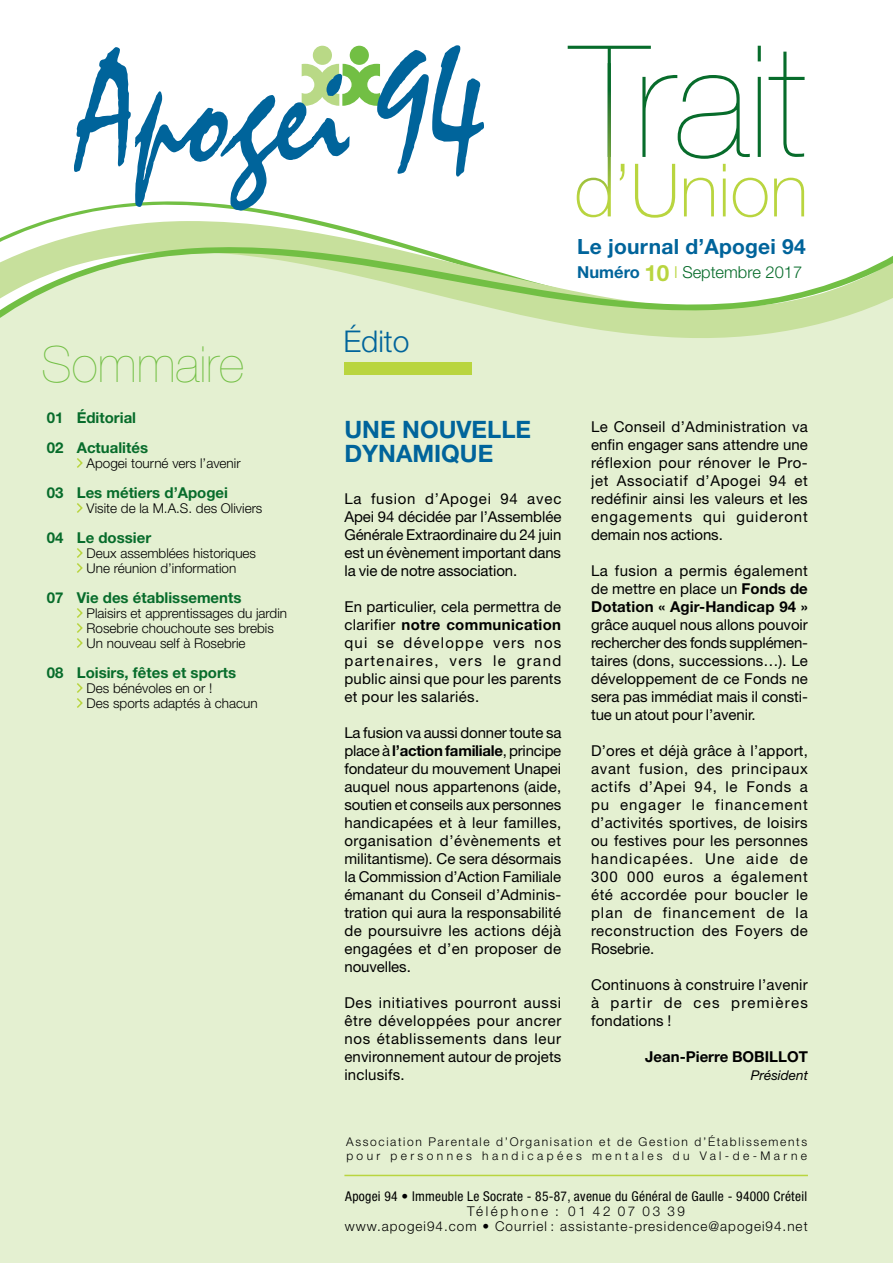
<style>
.page{position:relative;width:893px;height:1263px;background:#fff}
.page>*{position:absolute;margin:0;border:0;box-sizing:border-box;transform-origin:0 0}
.t1{font:200 49.95px "Helvetica Neue LT Std";color:#72bf44}
.t2{font:300 30px "Helvetica Neue LT Std";color:#00649b}
.t3{font:700 24px/24px "Helvetica Neue LT Std";color:#00649b}
.t4{font:700 21px "Helvetica Neue LT Std";letter-spacing:.01em;color:#00649b}
.t5{font:300 16.5px "Helvetica Neue LT Std";color:#076c2b}
.t6{font:15px/18px "Helvetica Neue LT Std";letter-spacing:.015em;color:#000;text-align:justify}
.t7{font:700 15px/30px "Helvetica Neue LT Std";color:#076c2b}
.t8{font:700 15px "Helvetica Neue LT Std";color:#000}
.t9{font:300 13.5px/15px "Helvetica Neue LT Std";color:#000}
.t10{font:300 13.5px/15px "Helvetica Neue LT Std";letter-spacing:.075em;color:#000;text-align:center}
.t11{font:condensed 13.5px "Helvetica Neue LT Std";letter-spacing:.02em;color:#000}
.t12{font:italic 13.5px "Helvetica Neue LT Std";color:#000}
.t13{font:300 12px/13.5px "Helvetica Neue LT Std";letter-spacing:.135em;color:#000}
.s1{font-weight:700;color:#00649b}
.s2{font-weight:700;font-size:22.5px;color:#b9d53f}
.s3{color:#b9d53f}
.s4{font-weight:700}
</style>
<div class="page">
<div style="left:0;top:341px;width:893px;height:922px;background:#e4f0d1"></div>
<svg style="left:0;top:221px;width:893px;height:120px"></svg>
<svg style="left:0;top:240px;width:893px;height:90px"></svg>
<hr style="left:344px;top:1175px;width:464px;height:1px;background:#b9d53f">
<svg style="left:74px;top:45px;width:410px;height:166px"></svg>
<svg style="left:568px;top:46px;width:237px;height:172px"></svg>
<div style="left:344px;top:362px;width:128px;height:13px;background:#b9d53f"></div>
<svg style="left:75px;top:456px;width:9px;height:14px"></svg>
<svg style="left:75px;top:501px;width:9px;height:14px"></svg>
<svg style="left:75px;top:546px;width:9px;height:29px"></svg>
<svg style="left:75px;top:606px;width:9px;height:44px"></svg>
<svg style="left:75px;top:681px;width:9px;height:29px"></svg>
<h1 class="t1" style="left:41px;top:335px;width:204px">Sommaire</h1>
<p class="t7" style="left:47px;top:402px;width:103px">01 Éditorial<br>02 Actualités</p>
<p class="t9" style="left:87px;top:455px;width:156px">Apogei tourné vers l’avenir</p>
<p class="t7" style="left:47px;top:477px;width:183px">03 Les métiers d’Apogei</p>
<p class="t9" style="left:87px;top:500px;width:177px">Visite de la M.A.S. des Oliviers</p>
<p class="t7" style="left:47px;top:522px;width:106px">04 Le dossier</p>
<p class="t9" style="left:87px;top:545px;width:171px">Deux assemblées historiques<br>Une réunion d’information</p>
<p class="t7" style="left:47px;top:582px;width:196px">07 Vie des établissements</p>
<p class="t9" style="left:87px;top:605px;width:202px">Plaisirs et apprentissages du jardin<br>Rosebrie chouchoute ses brebis<br>Un nouveau self à Rosebrie</p>
<p class="t7" style="left:47px;top:657px;width:191px">08 Loisirs, fêtes et sports</p>
<p class="t9" style="left:87px;top:680px;width:173px">Des bénévoles en or !<br>Des sports adaptés à chacun</p>
<h2 class="t2" style="left:343px;top:323px;width:68px">Édito</h2>
<h3 class="t4" style="left:577px;top:233px;width:230px">Le journal d’Apogei 94</h3>
<p class="t5" style="left:577px;top:262px;width:226px"><span class="s1">Numéro</span> <span class="s2">10</span> <span class="s3">I</span> Septembre 2017</p>
<h3 class="t3" style="left:344px;top:417px;width:188px">Une nouvelle dynamique</h3>
<p class="t6" style="left:344px;top:489px;width:219px">La fusion d’Apogei 94 avec Apei 94 décidée par l’Assemblée Générale Extraordinaire du 24 juin est un évènement important dans la vie de notre association.</p>
<p class="t6" style="left:344px;top:597px;width:218px">En particulier, cela permettra de clarifier <span class="s4">notre communication </span>qui se développe vers nos partenaires, vers le grand public ainsi que pour les parents et pour les salariés.</p>
<p class="t6" style="left:344px;top:723px;width:218px">La fusion va aussi donner toute sa place à <span class="s4">l’action familiale</span>, principe fondateur du mouvement Unapei auquel nous appartenons (aide, soutien et conseils aux personnes handicapées et à leur familles, organisation d’évènements et militantisme). Ce sera désormais la Commission d’Action Familiale émanant du Conseil d’Adminis&shy;tration qui aura la responsabilité de poursuivre les actions déjà engagées et d’en proposer de nouvelles.</p>
<p class="t6" style="left:344px;top:993px;width:218px">Des initiatives pourront aussi être développées pour ancrer nos établissements dans leur environnement autour de projets inclusifs.</p>
<p class="t6" style="left:591px;top:417px;width:218px">Le Conseil d’Administration va enfin engager sans attendre une réflexion pour rénover le Pro&shy;jet Associatif d’Apogei 94 et redéfinir ainsi les valeurs et les engagements qui guideront demain nos actions.</p>
<p class="t6" style="left:591px;top:561px;width:218px">La fusion a permis également de mettre en place un <span class="s4">Fonds de Dotation « Agir-Handicap 94 »</span></p>
<p class="t6" style="left:591px;top:615px;width:218px">grâce auquel nous allons pouvoir rechercher des fonds supplémen&shy;taires (dons, successions…). Le développement de ce Fonds ne sera pas immédiat mais il consti&shy;tue un atout pour l’avenir.</p>
<p class="t6" style="left:591px;top:741px;width:218px">D’ores et déjà grâce à l’apport, avant fusion, des principaux actifs d’Apei 94, le Fonds a pu engager le financement d’activités sportives, de loisirs ou festives pour les personnes handicapées. Une aide de 300 000 euros a également été accordée pour boucler le plan de financement de la reconstruction des Foyers de Rosebrie.</p>
<p class="t6" style="left:591px;top:975px;width:218px">Continuons à construire l’avenir à partir de ces premières fondations !</p>
<p class="t8" style="left:645px;top:1047px;width:164px">Jean-Pierre BOBILLOT</p>
<p class="t12" style="left:751px;top:1067px;width:59px">Président</p>
<p class="t13" style="left:346px;top:1135px;width:462px">Association Parentale d’Organisation et de Gestion d’Établissements pour personnes handicapées mentales du Val-de-Marne</p>
<p class="t11" style="left:345px;top:1189px;width:463px">Apogei 94 • Immeuble Le Socrate - 85-87, avenue du Général de Gaulle - 94000 Créteil</p>
<p class="t10" style="left:345px;top:1204px;width:464px">Téléphone : 01 42 07 03 39<br>www.apogei94.com • Courriel : assistante-presidence@apogei94.net</p>
</div>
